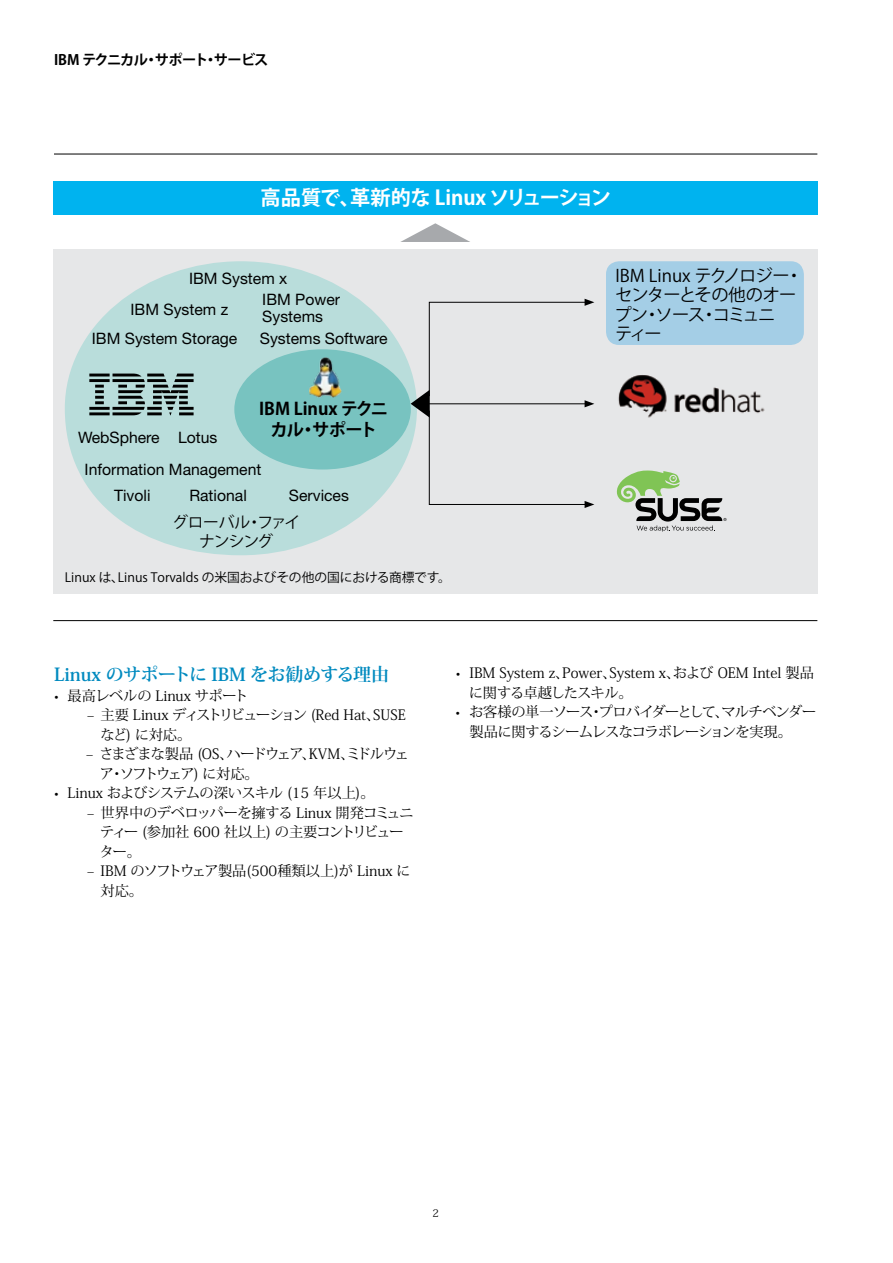
<style>
.page{position:relative;width:893px;height:1263px;background:#fff}
.page>*{position:absolute;margin:0;border:0;box-sizing:border-box;transform-origin:0 0}
.t1{font:700 20.25px "Koz Go Pro";letter-spacing:-.01em;color:#fff}
.t2{font:700 18px "Koz Min Pro";letter-spacing:-.02em;color:#008abf}
.t3{font:17.25px/19.5px "Koz Go Pro";letter-spacing:-.05em;color:#000}
.t4{font:700 17.25px/20.7px "Koz Go Pro";letter-spacing:-.015em;color:#000;text-align:center}
.t5{font:15.75px/31.5px "Helvetica Neue";color:#000}
.t6{font:15.75px/18.9px "Koz Go Pro";letter-spacing:-.06em;color:#000;text-align:center}
.t7{font:14.25px/19.5px "Koz Min Pro";color:#000}
.t8{font:14.25px/19.5px "Koz Min Pro";letter-spacing:-.03em;color:#000}
.t9{font:14.25px/19.5px "Koz Min Pro";letter-spacing:-.06em;color:#000}
.t10{font:14.25px/19.5px "Koz Min Pro";letter-spacing:-.1em;color:#000}
.t11{font:700 14.25px "Koz Go Pro";letter-spacing:-.05em;color:#000}
.t12{font:14.25px "Koz Min Pro";letter-spacing:-.005em;color:#000}
.t13{font:12.75px "Koz Go Pro";color:#000}
.t14{font:10.5px "Koz Min Pro";color:#000}
.s1{font-size:10.5px}
</style>
<div class="page">
<hr style="left:54px;top:154px;width:763px;height:1px;background:#000">
<hr style="left:53px;top:620px;width:764px;height:1px;background:#000">
<div style="left:53px;top:181px;width:764px;height:34px;background:#00b3ef"></div>
<div style="left:53px;top:249px;width:764px;height:345px;background:#e6e7e8"></div>
<div style="left:606px;top:261px;width:198px;height:84px;background:#a4cee6;border-radius:13px"></div>
<img style="left:618px;top:375px;width:147px;height:43px">
<svg style="left:617px;top:470px;width:110px;height:62px"></svg>
<div style="left:65px;top:261px;width:352px;height:294px;background:#b9dddb;border-radius:50%"></div>
<div style="left:234px;top:349px;width:177px;height:120px;background:#78c3c0;border-radius:50%"></div>
<img style="left:310px;top:357px;width:31px;height:40px">
<svg style="left:400px;top:223px;width:70px;height:19px"></svg>
<svg style="left:411px;top:299px;width:183px;height:209px"></svg>
<svg style="left:89px;top:374px;width:105px;height:41px"></svg>
<p class="t11" style="left:54px;top:51px;width:216px">IBM テクニカル・サポート・サービス</p>
<p class="t1" style="left:260px;top:185px;width:352px">高品質で、革新的な Linux ソリューション</p>
<p class="t5" style="left:189px;top:263px;width:100px">IBM System x</p>
<p class="t5" style="left:131px;top:293px;width:99px">IBM System z</p>
<p class="t5" style="left:92px;top:323px;width:147px">IBM System Storage</p>
<p class="t5" style="left:262px;top:291px;width:79px;line-height:16.5px">IBM Power<br>Systems</p>
<p class="t5" style="left:260px;top:323px;width:129px">Systems Software</p>
<p class="t4" style="left:259px;top:400px;width:131px">IBM Linux テクニカル・サポート</p>
<p class="t5" style="left:85px;top:422px;width:178px;text-indent:-7px">WebSphere<br>Information Management</p>
<p class="t5" style="left:114px;top:479px;width:38px">Tivoli</p>
<p class="t5" style="left:289px;top:479px;width:62px">Services</p>
<p class="t6" style="left:172px;top:513px;width:129px">グローバル・ファイナンシング</p>
<p class="t5" style="left:178px;top:422px;width:41px">Lotus</p>
<p class="t5" style="left:189px;top:479px;width:59px">Rational</p>
<p class="t13" style="left:65px;top:569px;width:388px">Linux は、Linus Torvalds の米国およびその他の国における商標です。</p>
<p class="t3" style="left:614px;top:266px;width:190px">IBM Linux テクノロジー・センターとその他のオープン・ソース・コミュニ<br>ティー</p>
<p class="t2" style="left:54px;top:662px;width:337px">Linux のサポートに IBM をお勧めする理由</p>
<p class="t12" style="left:54px;top:685px;width:196px"><span class="s1">•</span> 最高レベルの Linux サポート</p>
<p class="t7" style="left:100px;top:705px;width:307px;text-indent:-13px">– 主要 Linux ディストリビューション (Red Hat、SUSEなど) に対応。</p>
<p class="t10" style="left:100px;top:744px;width:311px;text-indent:-14px">– さまざまな製品 (OS、ハードウェア、KVM、ミドルウェア・ソフトウェア) に対応。</p>
<p class="t8" style="left:54px;top:783px;width:322px"><span class="s1">•</span> Linux およびシステムの深いスキル (15 年以上)。</p>
<p class="t8" style="left:100px;top:802px;width:315px;text-indent:-13px">– 世界中のデベロッパーを擁する Linux 開発コミュニティー (参加社 600 社以上) の主要コントリビューター。</p>
<p class="t7" style="left:100px;top:861px;width:312px;text-indent:-13px">– IBM のソフトウェア製品(500種類以上)が Linux に対応。</p>
<p class="t7" style="left:469px;top:663px;width:346px;text-indent:-13px"><span class="s1">•</span> IBM System z、Power、System x、および OEM Intel 製品に関する卓越したスキル。</p>
<p class="t9" style="left:469px;top:702px;width:348px;text-indent:-14px"><span class="s1">•</span> お客様の単一ソース・プロバイダーとして、マルチベンダー製品に関するシームレスなコラボレーションを実現。</p>
<p class="t14" style="left:432px;top:1206px;width:8px">2</p>
</div>
